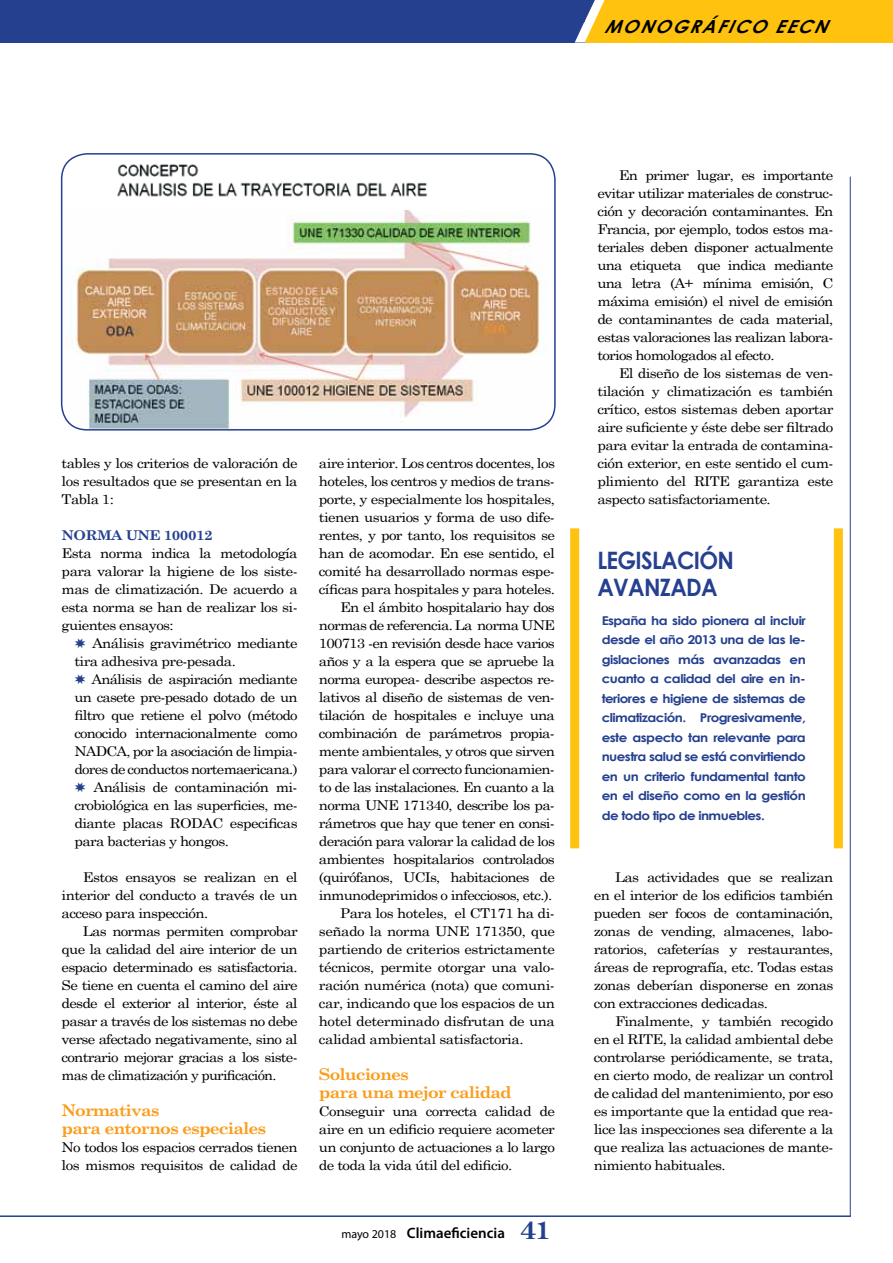
<style>
.page{position:relative;width:893px;height:1263px;background:#fff}
.page>*{position:absolute;margin:0;border:0;box-sizing:border-box;transform-origin:0 0}
.t1{font:700 24px/27px "Century Gothic";letter-spacing:-.03em;color:#25408f;scale:.93 1}
.t2{font:italic 700 18px "Century Gothic";color:#000}
.t3{font:700 16.2px/18px "Century Schoolbook";letter-spacing:-.05em;color:#f99d1c;scale:1.08 1}
.t4{font:600 15px "Myriad Pro";color:#000}
.t5{font:13.5px/18px "Century Schoolbook";letter-spacing:-.04em;color:#000;text-align:justify;scale:1.11 1}
.t6{font:13.5px "Century Schoolbook";letter-spacing:-.04em;color:#000;scale:1.1 1}
.t7{font:700 13.5px "Century Schoolbook";letter-spacing:-.04em;color:#25408f;scale:1.11 1}
.t8{font:700 12.15px/19.5px "Century Gothic";letter-spacing:-.04em;color:#25408f;text-align:justify;scale:1.11 1}
.s1{font-weight:400;font-size:12px}
.s2{font-family:"Century Old Style Std";font-weight:700;font-size:24px;color:#25408f}
</style>
<div class="page">
<div style="left:570px;top:528px;width:9px;height:320px;background:#ffc20e"></div>
<div style="left:834px;top:528px;width:9px;height:320px;background:#ffc20e"></div>
<img style="left:64px;top:210px;width:491px;height:222px">
<img style="left:63px;top:159px;width:490px;height:38px">
<div style="left:61px;top:153px;width:495px;height:278px;border:2px solid #25408f;border-radius:26px"></div>
<div style="left:585px;top:0;width:308px;height:43px;background:#ffc20e"></div>
<div style="left:0;top:0;width:585px;height:43px;background:#25408f"></div>
<svg style="left:575px;top:0;width:29px;height:43px"></svg>
<hr style="left:583px;top:0;width:2px;height:22px;background:#25408f">
<hr style="left:850px;top:177px;width:1px;height:1040px;background:#25408f">
<hr style="left:0;top:1215px;width:851px;height:2px;background:#25408f">
<h2 class="t2" style="left:604px;top:12px;width:236px">MONOGRÁFICOEECN</h2>
<p class="t5" style="left:62px;top:453px;width:214px">tables y los criterios de valoración de los resultados que se presentan en la Tabla 1:</p>
<p class="t7" style="left:62px;top:525px;width:138px">NORMA UNE 100012</p>
<p class="t5" style="left:62px;top:543px;width:214px">Esta norma indica la metodología para valorar la higiene de los siste&shy;mas de climatización. De acuerdo a esta norma se han de realizar los si&shy;guientes ensayos:</p>
<p class="t5" style="left:74px;top:633px;width:203px;text-indent:18px">Análisis gravimétrico mediante tira adhesiva pre-pesada.</p>
<p class="t6" style="left:91px;top:668px;width:189px">Análisis de aspiración mediante</p>
<p class="t6" style="left:74px;top:686px;width:204px">un casete pre-pesado dotado de un</p>
<p class="t6" style="left:74px;top:704px;width:204px">filtro que retiene el polvo (método</p>
<p class="t6" style="left:74px;top:722px;width:204px">conocido internacionalmente como</p>
<p class="t6" style="left:74px;top:740px;width:204px">NADCA, por la asociación de limpia-</p>
<p class="t6" style="left:74px;top:758px;width:204px">dores de conductos nortemaericana.)</p>
<p class="t5" style="left:93px;top:777px;width:185px">Análisis de contaminación mi-</p>
<p class="t5" style="left:74px;top:795px;width:203px">crobiológica en las superficies, me-</p>
<p class="t5" style="left:74px;top:813px;width:203px">diante placas RODAC especificas</p>
<p class="t5" style="left:74px;top:831px;width:141px">para bacterias y hongos.</p>
<p class="t5" style="left:62px;top:867px;width:214px;text-indent:21px">Estos ensayos se realizan en el interior del conducto a través de un acceso para inspección.</p>
<p class="t5" style="left:62px;top:921px;width:214px;text-indent:21px">Las normas permiten comprobar que la calidad del aire interior de un espacio determinado es satisfactoria.<br>Se tiene en cuenta el camino del aire desde el exterior al interior, éste al pasar a través de los sistemas no debe verse afectado negativamente, sino al contrario mejorar gracias a los siste&shy;mas de climatización y purificación.</p>
<p class="t3" style="left:62px;top:1100px;width:191px">Normativas<br>para entornos especiales</p>
<p class="t5" style="left:62px;top:1137px;width:214px">No todos los espacios cerrados tienen los mismos requisitos de calidad de</p>
<p class="t5" style="left:319px;top:453px;width:214px">aire interior. Los centros docentes, los</p>
<p class="t5" style="left:319px;top:471px;width:214px">hoteles, los centros y medios de trans-</p>
<p class="t5" style="left:319px;top:489px;width:214px">porte, y especialmente los hospitales,</p>
<p class="t5" style="left:319px;top:507px;width:214px">tienen usuarios y forma de uso dife-</p>
<p class="t5" style="left:319px;top:525px;width:214px">rentes, y por tanto, los requisitos se</p>
<p class="t5" style="left:319px;top:543px;width:214px">han de acomodar. En ese sentido, el</p>
<p class="t5" style="left:319px;top:561px;width:214px">comité ha desarrollado normas espe-</p>
<p class="t5" style="left:319px;top:579px;width:214px">cíficas para hospitales y para hoteles.</p>
<p class="t5" style="left:340px;top:597px;width:195px">En el ámbito hospitalario hay dos</p>
<p class="t5" style="left:319px;top:615px;width:214px">normas de referencia. La norma UNE</p>
<p class="t5" style="left:319px;top:633px;width:214px">100713 -en revisión desde hace varios</p>
<p class="t5" style="left:319px;top:651px;width:214px">años y a la espera que se apruebe la</p>
<p class="t5" style="left:319px;top:669px;width:214px">norma europea- describe aspectos re-</p>
<p class="t5" style="left:319px;top:687px;width:214px">lativos al diseño de sistemas de ven-</p>
<p class="t5" style="left:319px;top:705px;width:214px">tilación de hospitales e incluye una</p>
<p class="t5" style="left:319px;top:723px;width:214px">combinación de parámetros propia-</p>
<p class="t5" style="left:319px;top:741px;width:214px">mente ambientales, y otros que sirven</p>
<p class="t5" style="left:319px;top:759px;width:214px">para valorar el correcto funcionamien-</p>
<p class="t5" style="left:319px;top:777px;width:214px">to de las instalaciones. En cuanto a la</p>
<p class="t5" style="left:319px;top:795px;width:214px">norma UNE 171340, describe los pa-</p>
<p class="t5" style="left:319px;top:813px;width:214px">rámetros que hay que tener en consi-</p>
<p class="t5" style="left:319px;top:831px;width:214px">deración para valorar la calidad de los</p>
<p class="t5" style="left:319px;top:849px;width:214px">ambientes hospitalarios controlados</p>
<p class="t5" style="left:319px;top:867px;width:214px">(quirófanos, UCIs, habitaciones de</p>
<p class="t5" style="left:319px;top:885px;width:212px">inmunodeprimidos o infecciosos, etc.).</p>
<p class="t5" style="left:340px;top:903px;width:195px">Para los hoteles, el CT171 ha di-</p>
<p class="t5" style="left:319px;top:921px;width:214px">señado la norma UNE 171350, que</p>
<p class="t5" style="left:319px;top:939px;width:214px">partiendo de criterios estrictamente</p>
<p class="t5" style="left:319px;top:957px;width:214px">técnicos, permite otorgar una valo-</p>
<p class="t5" style="left:319px;top:975px;width:214px">ración numérica (nota) que comuni-</p>
<p class="t5" style="left:319px;top:993px;width:214px">car, indicando que los espacios de un</p>
<p class="t5" style="left:319px;top:1011px;width:214px">hotel determinado disfrutan de una</p>
<p class="t5" style="left:319px;top:1029px;width:186px">calidad ambiental satisfactoria.</p>
<p class="t3" style="left:319px;top:1064px;width:180px">Soluciones<br>para una mejor calidad</p>
<p class="t5" style="left:319px;top:1101px;width:214px">Conseguir una correcta calidad de aire en un edificio requiere acometer un conjunto de actuaciones a lo largo de toda la vida útil del edificio.</p>
<p class="t4" style="left:341px;top:1225px;width:211px"><span class="s1">mayo 2018</span> Climaeficiencia <span class="s2">41</span></p>
<p class="t5" style="left:597px;top:165px;width:214px;text-indent:21px">En primer lugar, es importante evitar utilizar materiales de construc&shy;ción y decoración contaminantes. En Francia, por ejemplo, todos estos ma&shy;teriales deben disponer actualmente una etiqueta que indica mediante una letra (A+ mínima emisión, C máxima emisión) el nivel de emisión de contaminantes de cada material, estas valoraciones las realizan labora&shy;torios homologados al efecto.</p>
<p class="t5" style="left:597px;top:363px;width:214px;text-indent:21px">El diseño de los sistemas de ven&shy;tilación y climatización es también crítico, estos sistemas deben aportar aire suficiente y éste debe ser filtrado para evitar la entrada de contamina&shy;ción exterior, en este sentido el cum&shy;plimiento del RITE garantiza este aspecto satisfactoriamente.</p>
<h1 class="t1" style="left:597px;top:545px;width:148px">LEGISLACIÓN<br>AVANZADA</h1>
<p class="t8" style="left:602px;top:610px;width:185px">España ha sido pionera al incluir desde el año 2013 una de las le&shy;gislaciones más avanzadas en cuanto a calidad del aire en in&shy;teriores e higiene de sistemas de climatización. Progresivamente, este aspecto tan relevante para nuestra salud se está convirtiendo en un criterio fundamental tanto en el diseño como en la gestión de todo tipo de inmuebles.</p>
<p class="t5" style="left:594px;top:867px;width:217px;text-indent:21px">Las actividades que se realizan en el interior de los edificios también pueden ser focos de contaminación, zonas de vending, almacenes, labo&shy;ratorios, cafeterías y restaurantes, áreas de reprografía, etc. Todas estas zonas deberían disponerse en zonas con extracciones dedicadas.</p>
<p class="t5" style="left:594px;top:1011px;width:217px;text-indent:21px">Finalmente, y también recogido en el RITE, la calidad ambiental debe controlarse periódicamente, se trata, en cierto modo, de realizar un control de calidad del mantenimiento, por eso es importante que la entidad que rea&shy;lice las inspecciones sea diferente a la que realiza las actuaciones de mante&shy;nimiento habituales.</p>
</div>
